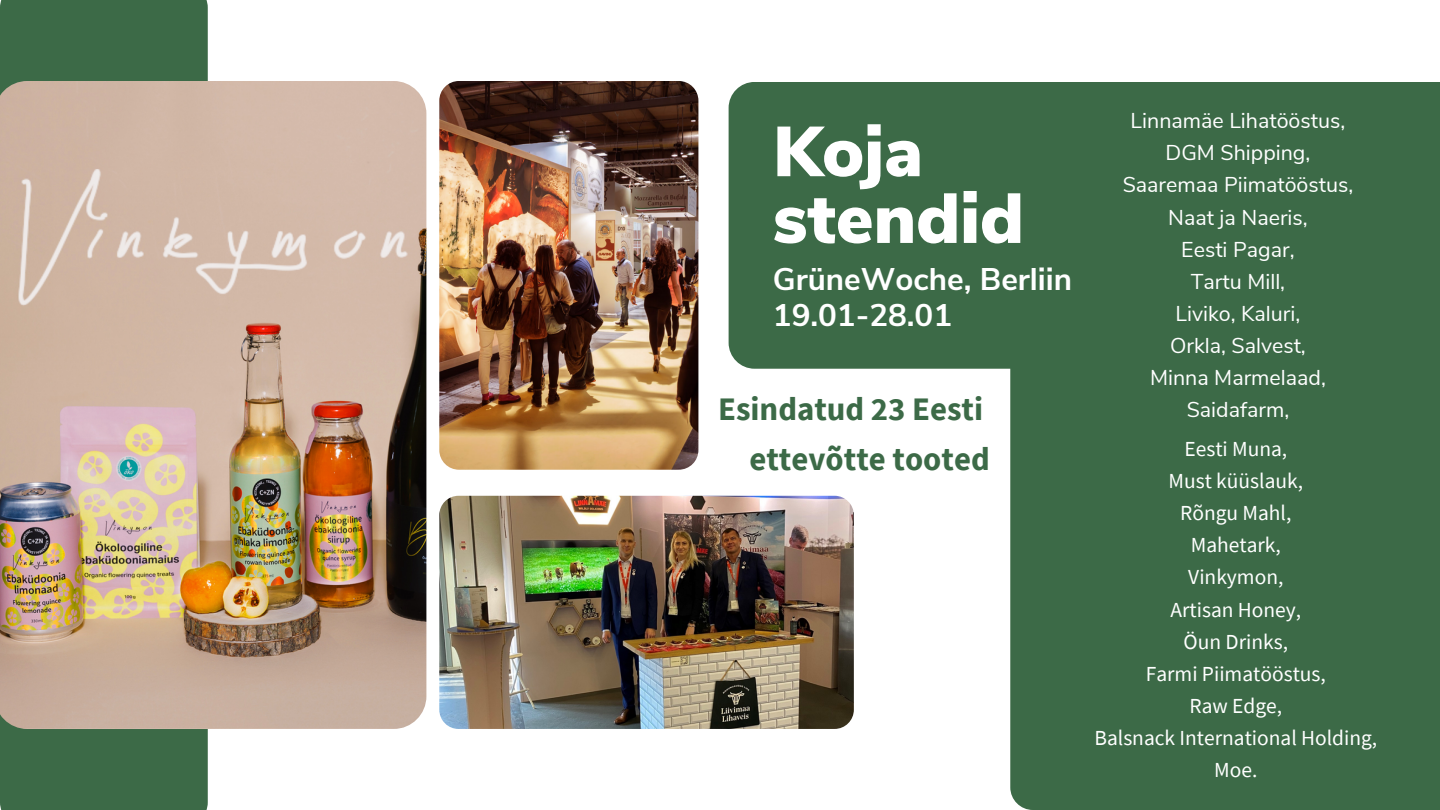
<style>
.page{position:relative;width:1440px;height:810px;background:#fff}
.page>*{position:absolute;margin:0;border:0;box-sizing:border-box;transform-origin:0 0}
.t1{font:900 70.4px/66.7px "Nunito Sans";color:#fff}
.t2{font:700 32.8px/49.5px "Source Sans Pro";color:#3c6a47;text-align:right}
.t3{font:700 31.3px/35.9px "Nunito Sans";color:#fff}
.t4{font:21.4px "Nunito Sans";color:#fff}
.t5{font:21.4px "Source Sans Pro";color:#fff}
</style>
<div class="page">
<div style="left:0;top:0;width:208px;height:810px;background:#3c6a47"></div>
<img style="left:439px;top:81px;width:259px;height:389px;border-radius:20px">
<img style="left:0;top:81px;width:426px;height:648px">
<img style="left:439px;top:496px;width:415px;height:233px;border-radius:19px">
<div style="left:1010px;top:82px;width:430px;height:728px;background:#3c6a47"></div>
<div style="left:729px;top:82px;width:370px;height:287px;background:#3c6a47;border-radius:26px"></div>
<p class="t1" style="left:773px;top:120px;width:253px">Koja stendid</p>
<h2 class="t3" style="left:773px;top:262px;width:301px">GrüneWoche, Berliin<br>19.01-28.01</h2>
<h2 class="t2" style="left:718px;top:384px;width:273px">Esindatud 23 Eesti ettevõtte tooted</h2>
<p class="t4" style="left:1131px;top:106px;width:216px">Linnamäe Lihatööstus,</p>
<p class="t4" style="left:1166px;top:139px;width:146px">DGM Shipping,</p>
<p class="t4" style="left:1123px;top:171px;width:232px">Saaremaa Piimatööstus,</p>
<p class="t4" style="left:1168px;top:203px;width:141px">Naat ja Naeris,</p>
<p class="t4" style="left:1181px;top:235px;width:115px">Eesti Pagar,</p>
<p class="t4" style="left:1191px;top:267px;width:96px">Tartu Mill,</p>
<p class="t4" style="left:1176px;top:299px;width:126px">Liviko, Kaluri,</p>
<p class="t4" style="left:1170px;top:331px;width:137px">Orkla, Salvest,</p>
<p class="t4" style="left:1150px;top:364px;width:177px">Minna Marmelaad,</p>
<p class="t4" style="left:1187px;top:396px;width:104px">Saidafarm,</p>
<p class="t5" style="left:1184px;top:435px;width:104px">Eesti Muna,</p>
<p class="t5" style="left:1169px;top:467px;width:136px">Must küüslauk,</p>
<p class="t5" style="left:1180px;top:499px;width:113px">Rõngu Mahl,</p>
<p class="t5" style="left:1191px;top:531px;width:92px">Mahetark,</p>
<p class="t5" style="left:1188px;top:563px;width:97px">Vinkymon,</p>
<p class="t5" style="left:1170px;top:595px;width:132px">Artisan Honey,</p>
<p class="t5" style="left:1184px;top:628px;width:106px">Öun Drinks,</p>
<p class="t5" style="left:1146px;top:660px;width:182px">Farmi Piimatööstus,</p>
<p class="t5" style="left:1190px;top:692px;width:94px">Raw Edge,</p>
<p class="t5" style="left:1094px;top:724px;width:284px">Balsnack International Holding,</p>
<p class="t5" style="left:1214px;top:756px;width:45px">Moe.</p>
</div>
